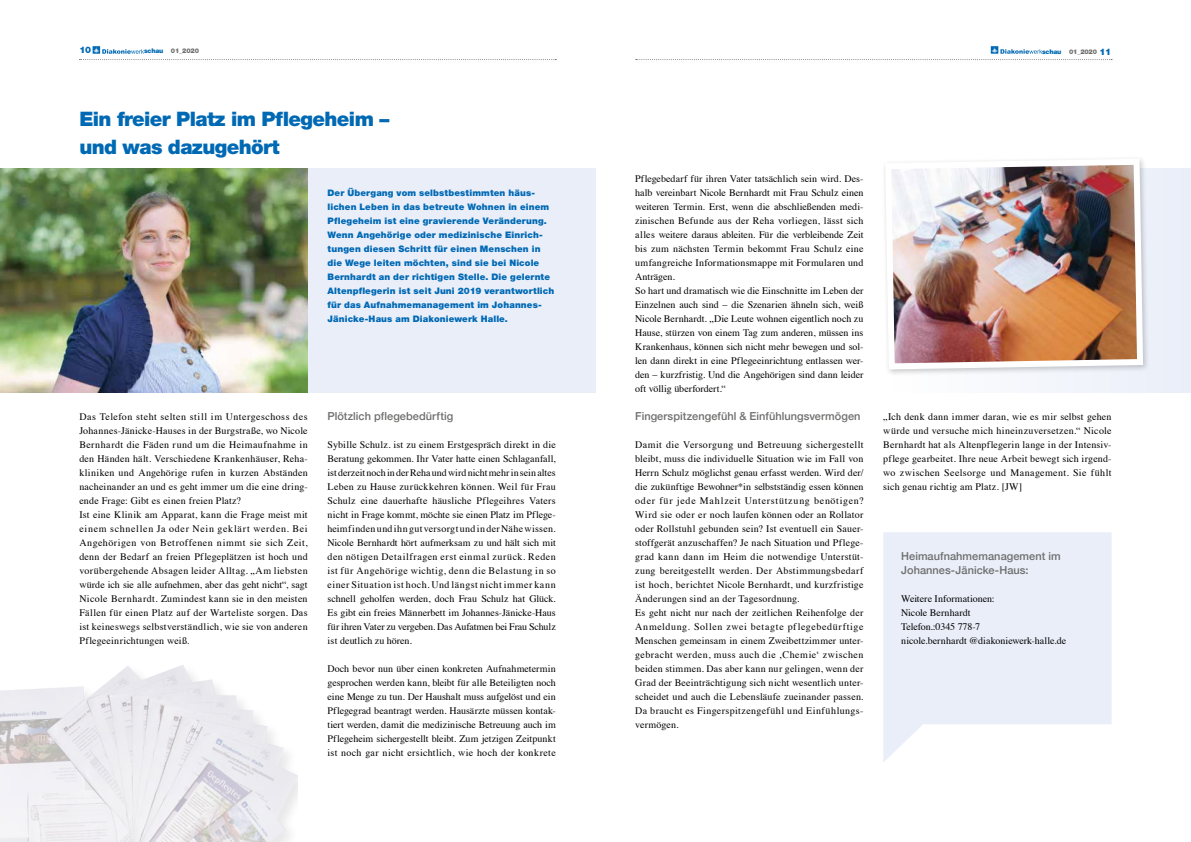
<style>
.page{position:relative;width:1191px;height:842px;background:#fff}
.page>*{position:absolute;margin:0;border:0;box-sizing:border-box;transform-origin:0 0}
.t1{font:900 20px/28px "Helvetica Neue LT Pro";letter-spacing:-.03em;color:#0069b4}
.t2{font:500 11px/14px "Helvetica Neue";letter-spacing:.005em;color:#6f6f6e}
.t3{font:10px/14px "Times";letter-spacing:.02em;color:#000;text-align:justify}
.t4{font:10px/14px "Times";letter-spacing:-.005em;color:#000}
.t5{font:900 9px/14px "Helvetica Neue LT Pro";letter-spacing:.015em;color:#0069b4}
.t6{font:900 6.5px "Helvetica Neue LT Pro";letter-spacing:-.03em;color:#6f6f6e}
.s1{color:#0069b4}
.s2{font-size:9px;color:#0069b4}
</style>
<div class="page">
<svg style="left:79px;top:46px;width:477px;height:14px"></svg>
<svg style="left:635px;top:46px;width:477px;height:14px"></svg>
<div style="left:0;top:168px;width:595px;height:224px;background:#e9eef9"></div>
<img style="left:0;top:168px;width:308px;height:224px">
<div style="left:893px;top:168px;width:298px;height:224px;background:#e9eef9"></div>
<div style="left:881px;top:155px;width:269px;height:222px;background:#000;opacity:.21"></div>
<img style="left:882px;top:156px;width:264px;height:216px">
<div style="left:0;top:665px;width:298px;height:177px;background:#000;opacity:.3"></div>
<img style="left:0;top:665px;width:286px;height:177px">
<svg style="left:883px;top:532px;width:228px;height:230px;fill:#e9eef9"></svg>
<p class="t5" style="left:79px;top:43px;width:13px">10</p>
<p class="t6" style="left:144px;top:47px;width:56px"><span class="s1">schau</span> 01_2020</p>
<p class="t6" style="left:1042px;top:47px;width:70px"><span class="s1">schau</span> 01_2020 <span class="s2">11</span></p>
<h1 class="t1" style="left:79px;top:105px;width:311px">Ein freier Platz im Pflegeheim – und was dazugehört</h1>
<p class="t5" style="left:327px;top:186px;width:228px">Der Übergang vom selbstbestimmten häus&shy;lichen Leben in das betreute Wohnen in einem Pflegeheim ist eine gravierende Veränderung.<br>Wenn Angehörige oder medizinische Einrich&shy;tungen diesen Schritt für einen Menschen in die Wege leiten möchten, sind sie bei Nicole Bernhardt an der richtigen Stelle. Die gelernte Altenpflegerin ist seit Juni 2019 verantwortlich für das Aufnahmemanagement im Johannes-Jänicke-Haus am Diakoniewerk Halle.</p>
<p class="t3" style="left:79px;top:409px;width:230px;text-align:left">Das Telefon steht selten still im Untergeschoss des Johannes-Jänicke-Hauses in der Burgstraße, wo Nicole Bernhardt die Fäden rund um die Heimaufnahme in den Händen hält. Verschiedene Krankenhäuser, Reha&shy;kliniken und Angehörige rufen in kurzen Abständen nacheinander an und es geht immer um die eine dring&shy;ende Frage: Gibt es einen freien Platz?<br>Ist eine Klinik am Apparat, kann die Frage meist mit einem schnellen Ja oder Nein geklärt werden. Bei Angehörigen von Betroffenen nimmt sie sich Zeit, denn der Bedarf an freien Pflegeplätzen ist hoch und vorübergehende Absagen leider Alltag. „Am liebsten würde ich sie alle aufnehmen, aber das geht nicht“, sagt Nicole Bernhardt. Zumindest kann sie in den meisten Fällen für einen Platz auf der Warteliste sorgen. Das ist keineswegs selbstverständlich, wie sie von anderen Pflegeeinrichtungen weiß.</p>
<p class="t2" style="left:327px;top:408px;width:127px">Plötzlich pflegebedürftig</p>
<p class="t3" style="left:327px;top:437px;width:230px">Sybille Schulz. ist zu einem Erstgespräch direkt in die Beratung gekommen. Ihr Vater hatte einen Schlaganfall, ist derzeit noch in der Reha und wird nicht mehr in sein altes Leben zu Hause zurückkehren können. Weil für Frau Schulz eine dauerhafte häusliche Pflegeihres Vaters nicht in Frage kommt, möchte sie einen Platz im Pflege&shy;heim finden und ihn gut versorgt und in der Nähe wissen.<br>Nicole Bernhardt hört aufmerksam zu und hält sich mit den nötigen Detailfragen erst einmal zurück. Reden ist für Angehörige wichtig, denn die Belastung in so einer Situation ist hoch. Und längst nicht immer kann schnell geholfen werden, doch Frau Schulz hat Glück.<br>Es gibt ein freies Männerbett im Johannes-Jänicke-Haus für ihren Vater zu vergeben. Das Aufatmen bei Frau Schulz ist deutlich zu hören.</p>
<p class="t3" style="left:327px;top:661px;width:230px">Doch bevor nun über einen konkreten Aufnahmetermin gesprochen werden kann, bleibt für alle Beteiligten noch eine Menge zu tun. Der Haushalt muss aufgelöst und ein Pflegegrad beantragt werden. Hausärzte müssen kontak&shy;tiert werden, damit die medizinische Betreuung auch im Pflegeheim sichergestellt bleibt. Zum jetzigen Zeitpunkt ist noch gar nicht ersichtlich, wie hoch der konkrete</p>
<p class="t3" style="left:635px;top:171px;width:230px;text-align:left">Pflegebedarf für ihren Vater tatsächlich sein wird. Des&shy;halb vereinbart Nicole Bernhardt mit Frau Schulz einen weiteren Termin. Erst, wenn die abschließenden medi&shy;zinischen Befunde aus der Reha vorliegen, lässt sich alles weitere daraus ableiten. Für die verbleibende Zeit bis zum nächsten Termin bekommt Frau Schulz eine umfangreiche Informationsmappe mit Formularen und Anträgen.<br>So hart und dramatisch wie die Einschnitte im Leben der Einzelnen auch sind – die Szenarien ähneln sich, weiß Nicole Bernhardt. „Die Leute wohnen eigentlich noch zu Hause, stürzen von einem Tag zum anderen, müssen ins Krankenhaus, können sich nicht mehr bewegen und sol&shy;len dann direkt in eine Pflegeeinrichtung entlassen wer&shy;den – kurzfristig. Und die Angehörigen sind dann leider oft völlig überfordert.“</p>
<p class="t2" style="left:635px;top:408px;width:227px">Fingerspitzengefühl &amp; Einfühlungsvermögen</p>
<p class="t3" style="left:635px;top:437px;width:230px;text-align:left">Damit die Versorgung und Betreuung sichergestellt bleibt, muss die individuelle Situation wie im Fall von Herrn Schulz möglichst genau erfasst werden. Wird der/ die zukünftige Bewohner*in selbstständig essen können oder für jede Mahlzeit Unterstützung benötigen?<br>Wird sie oder er noch laufen können oder an Rollator oder Rollstuhl gebunden sein? Ist eventuell ein Sauer&shy;stoffgerät anzuschaffen? Je nach Situation und Pflege&shy;grad kann dann im Heim die notwendige Unterstüt&shy;zung bereitgestellt werden. Der Abstimmungsbedarf ist hoch, berichtet Nicole Bernhardt, und kurzfristige Änderungen sind an der Tagesordnung.<br>Es geht nicht nur nach der zeitlichen Reihenfolge der Anmeldung. Sollen zwei betagte pflegebedürftige Menschen gemeinsam in einem Zweibettzimmer unter&shy;gebracht werden, muss auch die ‚Chemie‘ zwischen beiden stimmen. Das aber kann nur gelingen, wenn der Grad der Beeinträchtigung sich nicht wesentlich unter&shy;scheidet und auch die Lebensläufe zueinander passen.<br>Da braucht es Fingerspitzengefühl und Einfühlungs&shy;vermögen.</p>
<p class="t3" style="left:883px;top:409px;width:230px">„Ich denk dann immer daran, wie es mir selbst gehen würde und versuche mich hineinzuversetzen.“ Nicole Bernhardt hat als Altenpflegerin lange in der Intensiv&shy;pflege gearbeitet. Ihre neue Arbeit bewegt sich irgend&shy;wo zwischen Seelsorge und Management. Sie fühlt sich genau richtig am Platz. [JW]</p>
<p class="t2" style="left:901px;top:548px;width:161px">Heimaufnahmemanagement im<br>Johannes-Jänicke-Haus:</p>
<p class="t4" style="left:901px;top:591px;width:167px">Weitere Informationen:<br>Nicole Bernhardt<br>Telefon.:0345 778-7<br>nicole.bernhardt @diakoniewerk-halle.de</p>
</div>
